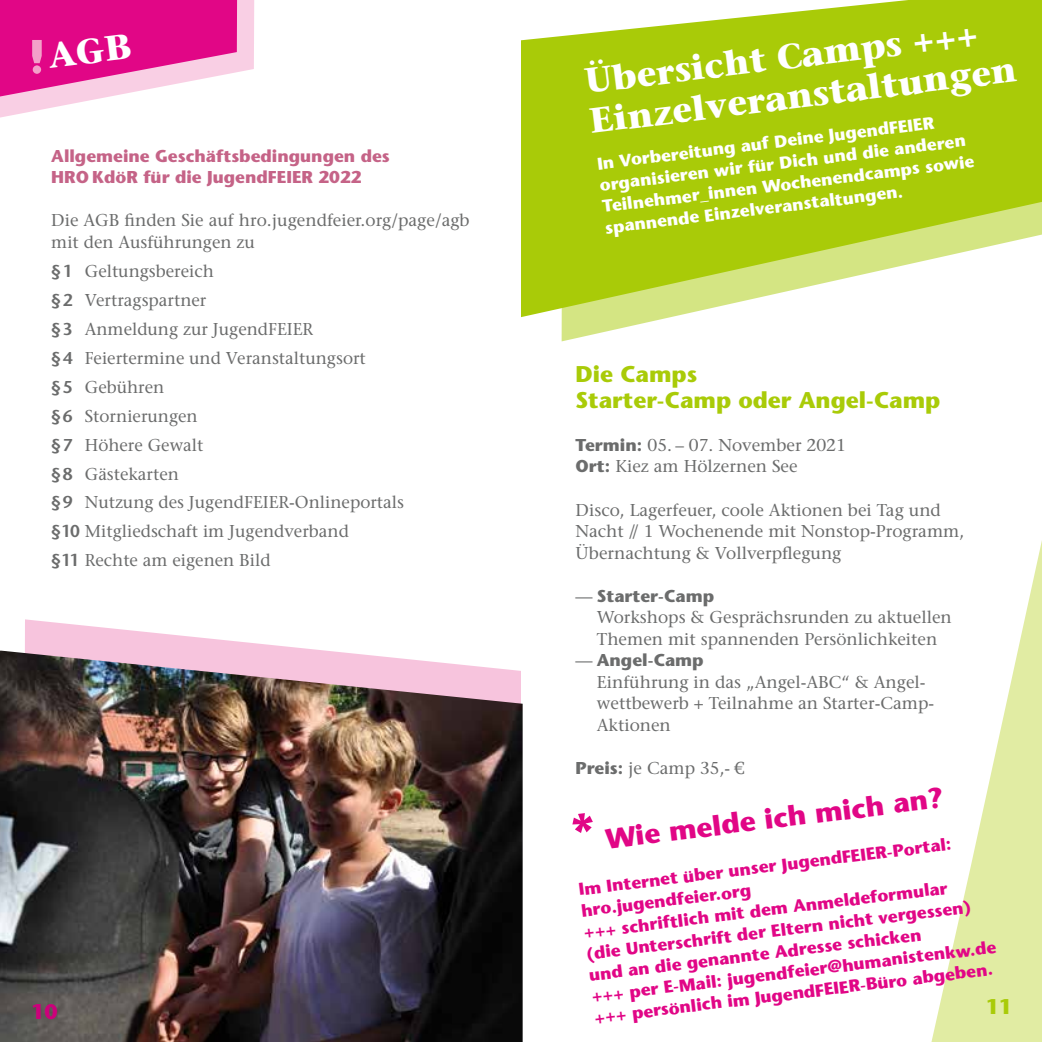
<style>
.page{position:relative;width:1042px;height:1042px;background:#fff}
.page>*{position:absolute;margin:0;border:0;box-sizing:border-box;transform-origin:0 0}
.t1{font:700 35px/40.2px "Stone Serif";color:#fff}
.t2{font:700 28px "Stone Sans";color:#e10686}
.t3{font:700 22.75px/26.2px "Stone Sans";color:#a9cb08}
.t4{font:700 21px "Stone Sans";color:#a9cb08}
.t5{font:700 21px "Stone Sans";color:#cc007b}
.t6{font:17.15px/29.1px "Stone Serif";color:#6b6c6c}
.t7{font:700 17.15px/21.5px "Stone Sans";color:#e10686}
.t8{font:700 17.15px/21.5px "Stone Sans";color:#fff}
.t9{font:700 17.15px/21.5px "Stone Sans";color:#c56387}
.t10{font:700 17.15px "Stone Sans";color:#6b6c6c}
.s1{font-family:"Stone Sans";font-weight:600}
.s2{font-family:"Stone Sans";font-weight:700}
.s3{font-family:"Stone Serif";font-weight:400}
.s4{font-family:"PT Serif"}
.s5{font-size:54.25px}
</style>
<div class="page">
<svg style="left:25px;top:619px;width:293px;height:31px"></svg>
<img style="left:0;top:650px;width:523px;height:392px">
<svg style="left:931px;top:540px;width:111px;height:502px"></svg>
<svg style="left:521px;top:0;width:521px;height:317px;fill:#a9cb08"></svg>
<svg style="left:561px;top:65px;width:481px;height:276px;fill:#a9cb08"></svg>
<svg style="left:0;top:0;width:254px;height:118px"></svg>
<p class="t9" style="left:51px;top:145px;width:340px">Allgemeine Geschäftsbedingungen des<br>HRO KdöR für die JugendFEIER 2022</p>
<p class="t6" style="left:51px;top:209px;width:420px;line-height:21.5px">Die AGB finden Sie auf hro.jugendfeier.org/page/agb mit den Ausführungen zu</p>
<p class="t6" style="left:51px;top:256px;width:354px"><span class="s1">§1</span> Geltungsbereich<br><span class="s1">§2</span> Vertragspartner<br><span class="s1">§3</span> Anmeldung zur JugendFEIER<br><span class="s1">§4</span> Feiertermine und Veranstaltungsort<br><span class="s1">§5</span> Gebühren<br><span class="s1">§6</span> Stornierungen<br><span class="s1">§7</span> Höhere Gewalt<br><span class="s1">§8</span> Gästekarten<br><span class="s1">§9</span> Nutzung des JugendFEIER-Onlineportals <span class="s1">§10</span> Mitgliedschaft im Jugendverband<br><span class="s1">§11</span> Rechte am eigenen Bild</p>
<p class="t5" style="left:31px;top:998px;width:28px">10</p>
<h1 class="t1" style="left:582px;top:61px;width:431px;rotate:-7deg">Übersicht Camps +++<br>Einzelveranstaltungen</h1>
<p class="t8" style="left:596px;top:153px;width:376px;rotate:-7deg">In Vorbereitung auf Deine JugendFEIER organisieren wir für Dich und die anderen Teilnehmer_innen Wochenendcamps sowie spannende Einzelveranstaltungen.</p>
<h3 class="t3" style="left:575px;top:360px;width:366px">Die Camps<br>Starter-Camp oder Angel-Camp</h3>
<p class="t6" style="left:575px;top:434px;width:272px;line-height:21.5px"><span class="s2">Termin:</span> 05. – 07. November 2021<br><span class="s2">Ort:</span> Kiez am Hölzernen See</p>
<p class="t6" style="left:575px;top:499px;width:390px;line-height:21.5px">Disco, Lagerfeuer, coole Aktionen bei Tag und<br>Nacht // 1 Wochenende mit Nonstop-Programm,<br>Übernachtung &amp; Vollverpflegung</p>
<p class="t10" style="left:575px;top:585px;width:140px"><span class="s3">—</span> Starter-Camp</p>
<p class="t6" style="left:597px;top:606px;width:356px;line-height:21.5px">Workshops &amp; Gesprächsrunden zu aktuellen<br>Themen mit spannenden Persönlichkeiten</p>
<p class="t10" style="left:575px;top:649px;width:130px"><span class="s3">—</span> Angel-Camp</p>
<p class="t6" style="left:597px;top:671px;width:339px;line-height:21.5px">Einführung in das „Angel-ABC“ &amp; Angel&shy;wettbewerb + Teilnahme an Starter-Camp-<br>Aktionen</p>
<p class="t6" style="left:575px;top:753px;width:170px"><span class="s2">Preis:</span> je Camp 35,- <span class="s4">€</span></p>
<h2 class="t2" style="left:571px;top:825px;width:375px;rotate:-7deg"><span class="s5">*</span> Wie melde ich mich an?</h2>
<p class="t7" style="left:577px;top:878px;width:409px;rotate:-7deg">Im Internet über unser JugendFEIER-Portal: hro.jugendfeier.org<br>+++ schriftlich mit dem Anmeldeformular<br>(die Unterschrift der Eltern nicht vergessen) und an die genannte Adresse schicken<br>+++ per E-Mail: jugendfeier@humanistenkw.de +++ persönlich im JugendFEIER-Büro abgeben.</p>
<p class="t4" style="left:986px;top:993px;width:28px">11</p>
</div>
